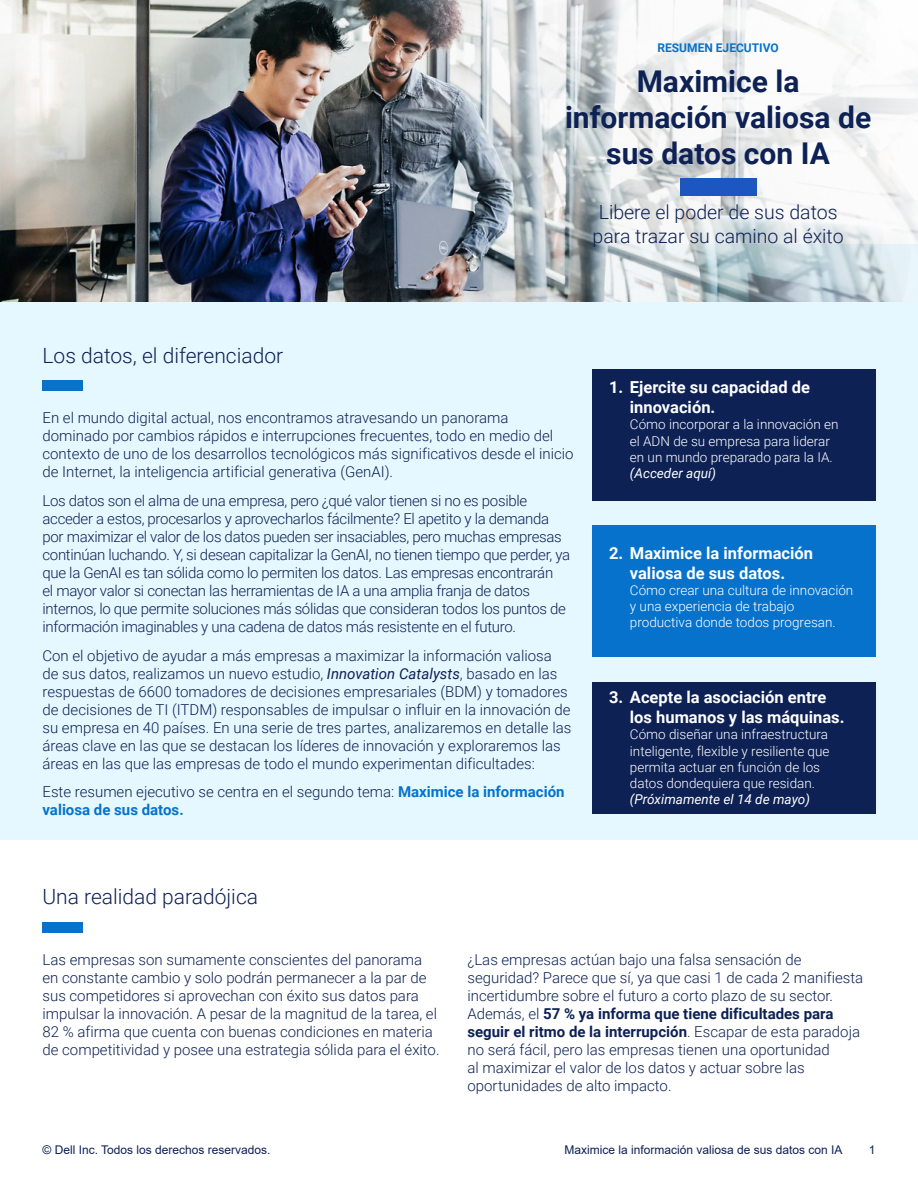
<style>
.page{position:relative;width:918px;height:1188px;background:#fff}
.page>*{position:absolute;margin:0;border:0;box-sizing:border-box;transform-origin:0 0}
.t1{font:700 30px/36px "Roboto";color:#0d2155;text-align:center}
.t2{font:300 21px "Roboto";color:#0d2155}
.t3{font:300 19.5px/23.4px "Roboto";color:#0d2155;text-align:center}
.t4{font:700 16.5px/19.8px "Roboto";color:#fff}
.t5{font:300 15px/18px "Roboto";color:#0d2155}
.t6{font:300 15px/18px "Roboto";letter-spacing:-.02em;color:#0d2155}
.t7{font:300 13.5px/16.2px "Roboto";color:#fff}
.t8{font:12px "Arial";color:#0d2155}
.t9{font:700 12px "Roboto";color:#0672cb}
.s1{font-weight:400;font-style:italic}
.s2{font-weight:700;color:#0672cb}
.s3{font-weight:700}
</style>
<div class="page">
<div style="left:0;top:244px;width:918px;height:595px;background:#e5f8ff"></div>
<img style="left:0;top:0;width:918px;height:302px">
<div style="left:680px;top:178px;width:77px;height:17px;background:#1d56c0"></div>
<div style="left:592px;top:369px;width:283px;height:131px;background:#0d2155"></div>
<div style="left:592px;top:525px;width:283px;height:132px;background:#0672cb"></div>
<div style="left:592px;top:682px;width:283px;height:131px;background:#0d2155"></div>
<div style="left:43px;top:381px;width:40px;height:10px;background:#0672cb"></div>
<div style="left:43px;top:922px;width:40px;height:10px;background:#0672cb"></div>
<p class="t9" style="left:657px;top:39px;width:123px">RESUMEN EJECUTIVO</p>
<p class="t1" style="left:565px;top:63px;width:308px">Maximice la información valiosa de sus datos con IA</p>
<p class="t3" style="left:593px;top:200px;width:253px">Libere el poder de sus datos para trazar su camino al éxito</p>
<p class="t2" style="left:43px;top:341px;width:242px">Los datos, el diferenciador</p>
<p class="t5" style="left:43px;top:408px;width:533px">En el mundo digital actual, nos encontramos atravesando un panorama dominado por cambios rápidos e interrupciones frecuentes, todo en medio del contexto de uno de los desarrollos tecnológicos más significativos desde el inicio de Internet, la inteligencia artificial generativa (GenAI).</p>
<p class="t6" style="left:43px;top:491px;width:529px">Los datos son el alma de una empresa, pero ¿qué valor tienen si no es posible acceder a estos, procesarlos y aprovecharlos fácilmente? El apetito y la demanda por maximizar el valor de los datos pueden ser insaciables, pero muchas empresas continúan luchando. Y, si desean capitalizar la GenAI, no tienen tiempo que perder, ya que la GenAI es tan sólida como lo permiten los datos. Las empresas encontrarán<br>el mayor valor si conectan las herramientas de IA a una amplia franja de datos internos, lo que permite soluciones más sólidas que consideran todos los puntos de información imaginables y una cadena de datos más resistente en el futuro.</p>
<p class="t5" style="left:43px;top:646px;width:530px">Con el objetivo de ayudar a más empresas a maximizar la información valiosa de sus datos, realizamos un nuevo estudio, <span class="s1">Innovation Catalysts</span>, basado en las respuestas de 6600 tomadores de decisiones empresariales (BDM) y tomadores de decisiones de TI (ITDM) responsables de impulsar o influir en la innovación de su empresa en 40 países. En una serie de tres partes, analizaremos en detalle las áreas clave en las que se destacan los líderes de innovación y exploraremos las áreas en las que las empresas de todo el mundo experimentan dificultades:</p>
<p class="t5" style="left:43px;top:782px;width:524px">Este resumen ejecutivo se centra en el segundo tema: <span class="s2">Maximice la información valiosa de sus datos.</span></p>
<p class="t2" style="left:43px;top:882px;width:217px">Una realidad paradójica</p>
<p class="t4" style="left:630px;top:377px;width:182px;text-indent:-21px">1. Ejercite su capacidad de innovación.</p>
<p class="t7" style="left:630px;top:416px;width:210px">Cómo incorporar a la innovación en el ADN de su empresa para liderar en un mundo preparado para la IA. <span class="s1">(Acceder aquí)</span></p>
<p class="t4" style="left:609px;top:543px;width:205px">2. Maximice la información</p>
<p class="t4" style="left:630px;top:562px;width:157px">valiosa de sus datos.</p>
<p class="t7" style="left:630px;top:582px;width:225px">Cómo crear una cultura de innovación y una experiencia de trabajo productiva donde todos progresan.</p>
<p class="t4" style="left:609px;top:687px;width:219px">3. Acepte la asociación entre</p>
<p class="t4" style="left:630px;top:707px;width:216px">los humanos y las máquinas.</p>
<p class="t7" style="left:630px;top:726px;width:201px">Cómo diseñar una infraestructura inteligente, flexible y resiliente que permita actuar en función de los datos dondequiera que residan. <span class="s1">(Próximamente el 14 de mayo)</span></p>
<p class="t5" style="left:43px;top:950px;width:399px">Las empresas son sumamente conscientes del panorama en constante cambio y solo podrán permanecer a la par de sus competidores si aprovechan con éxito sus datos para impulsar la innovación. A pesar de la magnitud de la tarea, el 82 % afirma que cuenta con buenas condiciones en materia de competitividad y posee una estrategia sólida para el éxito.</p>
<p class="t5" style="left:468px;top:950px;width:397px">¿Las empresas actúan bajo una falsa sensación de seguridad? Parece que sí, ya que casi 1 de cada 2 manifiesta incertidumbre sobre el futuro a corto plazo de su sector.<br>Además, el <span class="s3">57 % ya informa que tiene dificultades para seguir el ritmo de la interrupción</span>. Escapar de esta paradoja no será fácil, pero las empresas tienen una oportunidad<br>al maximizar el valor de los datos y actuar sobre las oportunidades de alto impacto.</p>
<p class="t8" style="left:43px;top:1142px;width:230px">© Dell Inc. Todos los derechos reservados.</p>
<p class="t8" style="left:564px;top:1142px;width:280px">Maximice la información valiosa de sus datos con IA</p>
<p class="t8" style="left:869px;top:1142px;width:8px">1</p>
</div>
